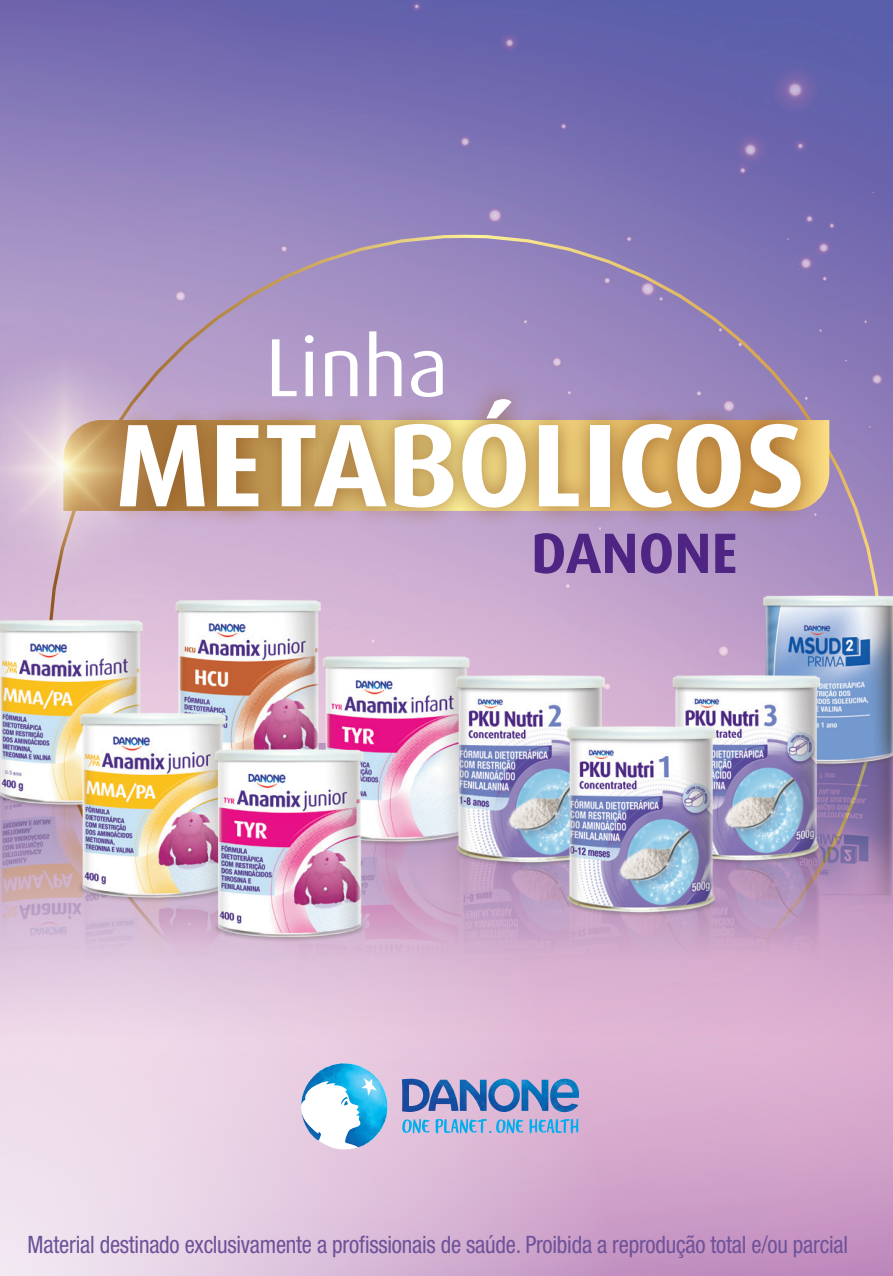
<style>
.page{position:relative;width:893px;height:1276px;background:#fff}
.page>*{position:absolute;margin:0;border:0;box-sizing:border-box;transform-origin:0 0}
.t1{font:700 117.9px "Dax Pro";color:#fff}
.t2{font:82.5px "Dax Pro";color:#fff}
.t3{font:700 57px "Dax Pro";color:#4e2582}
.t4{font:condensed 24px "Helvetica Neue LT Std";letter-spacing:-.01em;color:#6e5299;scale:.95 1}
</style>
<div class="page">
<img style="left:0;top:0;width:893px;height:713px">
<svg style="left:0;top:920px;width:893px;height:356px"></svg>
<div style="left:101px;top:379px;width:720px;height:149px;background:#925823;opacity:.75"></div>
<img style="left:829px;top:783px;width:64px;height:137px">
<img style="left:0;top:826px;width:61px;height:150px">
<img style="left:382px;top:864px;width:67px;height:154px">
<img style="left:61px;top:919px;width:138px;height:158px">
<img style="left:725px;top:832px;width:107px;height:202px">
<img style="left:449px;top:866px;width:109px;height:170px">
<img style="left:199px;top:888px;width:187px;height:227px">
<img style="left:558px;top:917px;width:167px;height:154px">
<img style="left:745px;top:580px;width:148px;height:203px">
<img style="left:161px;top:583px;width:179px;height:149px">
<img style="left:0;top:604px;width:161px;height:222px">
<img style="left:303px;top:639px;width:185px;height:225px">
<img style="left:61px;top:697px;width:183px;height:222px">
<img style="left:663px;top:662px;width:166px;height:202px">
<img style="left:446px;top:662px;width:168px;height:204px">
<img style="left:196px;top:732px;width:186px;height:227px">
<img style="left:558px;top:713px;width:168px;height:204px">
<img style="left:0;top:323px;width:178px;height:281px">
<img style="left:178px;top:323px;width:17px;height:281px">
<img style="left:402px;top:1078px;width:177px;height:34px">
<svg style="left:402px;top:1118px;width:27px;height:15px"></svg>
<svg style="left:435px;top:1118px;width:88px;height:15px"></svg>
<svg style="left:529px;top:1118px;width:49px;height:15px"></svg>
<svg style="left:301px;top:1063px;width:87px;height:86px"></svg>
<img style="left:315px;top:1063px;width:28px;height:12px">
<p class="t2" style="left:265px;top:314px;width:185px">Linha</p>
<p class="t1" style="left:115px;top:389px;width:692px">METABÓLICOS</p>
<p class="t3" style="left:531px;top:516px;width:208px">DANONE</p>
<p class="t4" style="left:28px;top:1230px;width:865px">Material destinado exclusivamente a profissionais de saúde. Proibida a reprodução total e/ou parcial</p>
</div>
